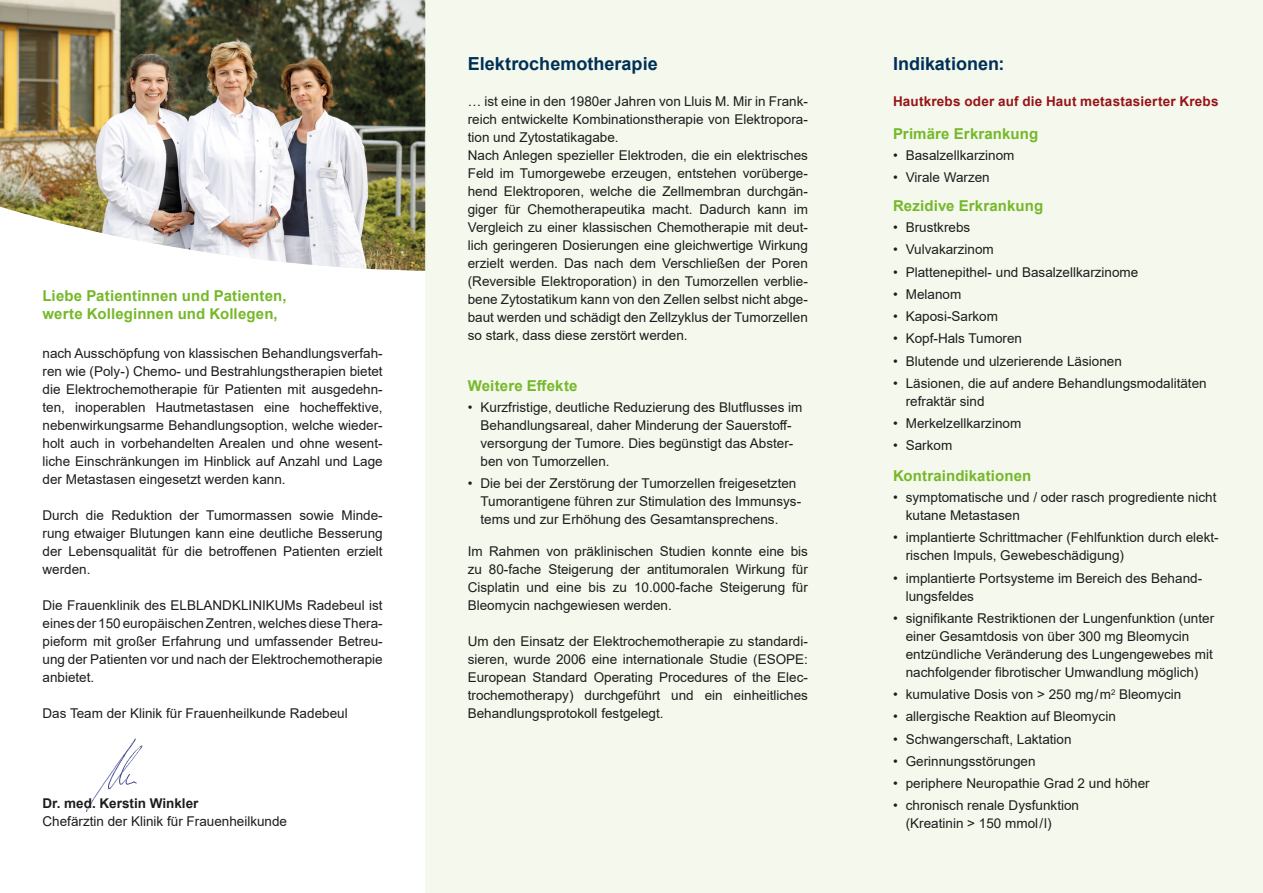
<style>
.page{position:relative;width:1263px;height:893px;background:#fff}
.page>*{position:absolute;margin:0;border:0;box-sizing:border-box;transform-origin:0 0}
.t1{font:700 18px "Arial";color:#003056}
.t2{font:700 15px/18px "Arial";letter-spacing:.01em;color:#76b82a}
.t3{font:13.5px/18px "Arial";color:#1d1d1b}
.t4{font:700 13.5px "Arial";letter-spacing:.015em;color:#961418}
.t5{font:700 13.5px "Arial";color:#1d1d1b}
</style>
<div class="page">
<svg style="left:86px;top:738px;width:57px;height:74px"></svg>
<div style="left:425px;top:0;width:838px;height:893px;background:#f4f8ed"></div>
<img style="left:0;top:0;width:425px;height:271px">
<p class="t2" style="left:43px;top:287px;width:246px">Liebe Patientinnen und Patienten, werte Kolleginnen und Kollegen,</p>
<p class="t3" style="left:43px;top:344px;width:342px;text-align:justify">nach Ausschöpfung von klassischen Behandlungsverfah&shy;ren wie (Poly-) Chemo- und Bestrahlungstherapien bietet die Elektrochemotherapie für Patienten mit ausgedehn&shy;ten, inoperablen Hautmetastasen eine hocheffektive, nebenwirkungsarme Behandlungsoption, welche wieder&shy;holt auch in vorbehandelten Arealen und ohne wesent&shy;liche Einschränkungen im Hinblick auf Anzahl und Lage der Metastasen eingesetzt werden kann.</p>
<p class="t3" style="left:43px;top:506px;width:342px;text-align:justify">Durch die Reduktion der Tumormassen sowie Minde&shy;rung etwaiger Blutungen kann eine deutliche Besserung der Lebensqualität für die betroffenen Patienten erzielt werden.</p>
<p class="t3" style="left:43px;top:596px;width:342px;text-align:justify">Die Frauenklinik des ELBLANDKLINIKUMs Radebeul ist eines der 150 europäischen Zentren, welches diese Thera&shy;pieform mit großer Erfahrung und umfassender Betreu&shy;ung der Patienten vor und nach der Elektrochemotherapie anbietet.</p>
<p class="t3" style="left:43px;top:704px;width:307px">Das Team der Klinik für Frauenheilkunde Radebeul</p>
<p class="t5" style="left:43px;top:794px;width:157px">Dr. med. Kerstin Winkler</p>
<p class="t3" style="left:43px;top:812px;width:246px">Chefärztin der Klinik für Frauenheilkunde</p>
<h1 class="t1" style="left:468px;top:51px;width:191px">Elektrochemotherapie</h1>
<p class="t3" style="left:468px;top:92px;width:342px">… ist eine in den 1980er Jahren von Lluis M. Mir in Frank&shy;reich entwickelte Kombinationstherapie von Elektropora&shy;tion und Zytostatikagabe.<br>Nach Anlegen spezieller Elektroden, die ein elektrisches Feld im Tumorgewebe erzeugen, entstehen vorüberge&shy;hend Elektroporen, welche die Zellmembran durchgän&shy;giger für Chemotherapeutika macht. Dadurch kann im Vergleich zu einer klassischen Chemotherapie mit deut&shy;lich geringeren Dosierungen eine gleichwertige Wirkung erzielt werden. Das nach dem Verschließen der Poren (Reversible Elektroporation) in den Tumorzellen verblie&shy;bene Zytostatikum kann von den Zellen selbst nicht abge&shy;baut werden und schädigt den Zellzyklus der Tumorzellen so stark, dass diese zerstört werden.</p>
<p class="t2" style="left:468px;top:377px;width:111px">Weitere Effekte</p>
<p class="t3" style="left:480px;top:398px;width:323px;text-indent:-13px">• Kurzfristige, deutliche Reduzierung des Blutflusses im Behandlungsareal, daher Minderung der Sauerstoff&shy;versorgung der Tumore. Dies begünstigt das Abster&shy;ben von Tumorzellen.</p>
<p class="t3" style="left:480px;top:474px;width:322px;text-indent:-13px">• Die bei der Zerstörung der Tumorzellen freigesetzten<br>Tumorantigene führen zur Stimulation des Immunsys&shy;tems und zur Erhöhung des Gesamtansprechens.</p>
<p class="t3" style="left:468px;top:542px;width:342px;text-align:justify">Im Rahmen von präklinischen Studien konnte eine bis zu 80-fache Steigerung der antitumoralen Wirkung für Cisplatin und eine bis zu 10.000-fache Steigerung für Bleomycin nachgewiesen werden.</p>
<p class="t3" style="left:468px;top:632px;width:342px;text-align:justify">Um den Einsatz der Elektrochemotherapie zu standardi&shy;sieren, wurde 2006 eine internationale Studie (ESOPE:<br>European Standard Operating Procedures of the Elec&shy;trochemotherapy) durchgeführt und ein einheitliches Behandlungsprotokoll festgelegt.</p>
<h1 class="t1" style="left:893px;top:51px;width:113px">Indikationen:</h1>
<p class="t4" style="left:893px;top:92px;width:327px">Hautkrebs oder auf die Haut metastasierter Krebs</p>
<p class="t2" style="left:893px;top:125px;width:147px">Primäre Erkrankung</p>
<p class="t3" style="left:893px;top:146px;width:123px">• Basalzellkarzinom</p>
<p class="t3" style="left:893px;top:168px;width:98px">• Virale Warzen</p>
<p class="t2" style="left:893px;top:197px;width:152px">Rezidive Erkrankung</p>
<p class="t3" style="left:893px;top:218px;width:79px">• Brustkrebs</p>
<p class="t3" style="left:893px;top:240px;width:102px">• Vulvakarzinom</p>
<p class="t3" style="left:893px;top:263px;width:247px">• Plattenepithel- und Basalzellkarzinome</p>
<p class="t3" style="left:893px;top:285px;width:70px">• Melanom</p>
<p class="t3" style="left:893px;top:307px;width:107px">• Kaposi-Sarkom</p>
<p class="t3" style="left:893px;top:329px;width:131px">• Kopf-Hals Tumoren</p>
<p class="t3" style="left:893px;top:352px;width:230px">• Blutende und ulzerierende Läsionen</p>
<p class="t3" style="left:906px;top:374px;width:302px;text-indent:-13px">• Läsionen, die auf andere Behandlungsmodalitäten refraktär sind</p>
<p class="t3" style="left:893px;top:414px;width:130px">• Merkelzellkarzinom</p>
<p class="t3" style="left:893px;top:436px;width:61px">• Sarkom</p>
<p class="t2" style="left:893px;top:467px;width:140px">Kontraindikationen</p>
<p class="t3" style="left:906px;top:488px;width:312px;text-indent:-13px">• symptomatische und / oder rasch progrediente nicht kutane Metastasen</p>
<p class="t3" style="left:906px;top:528px;width:314px;text-indent:-13px">• implantierte Schrittmacher (Fehlfunktion durch elekt&shy;rischen Impuls, Gewebeschädigung)</p>
<p class="t3" style="left:906px;top:569px;width:298px;text-indent:-13px">• implantierte Portsysteme im Bereich des Behand&shy;lungsfeldes</p>
<p class="t3" style="left:906px;top:609px;width:310px;text-indent:-13px">• signifikante Restriktionen der Lungenfunktion (unter einer Gesamtdosis von über 300 mg Bleomycin entzündliche Veränderung des Lungengewebes mit nachfolgender fibrotischer Umwandlung möglich)</p>
<p class="t3" style="left:893px;top:685px;width:290px">• kumulative Dosis von &gt; 250 mg / m<sup>2</sup> Bleomycin</p>
<p class="t3" style="left:893px;top:707px;width:224px">• allergische Reaktion auf Bleomycin</p>
<p class="t3" style="left:893px;top:730px;width:180px">• Schwangerschaft, Laktation</p>
<p class="t3" style="left:893px;top:752px;width:144px">• Gerinnungsstörungen</p>
<p class="t3" style="left:893px;top:774px;width:258px">• periphere Neuropathie Grad 2 und höher</p>
<p class="t3" style="left:906px;top:796px;width:175px;text-indent:-13px">• chronisch renale Dysfunktion (Kreatinin &gt; 150 mmol / l)</p>
</div>
